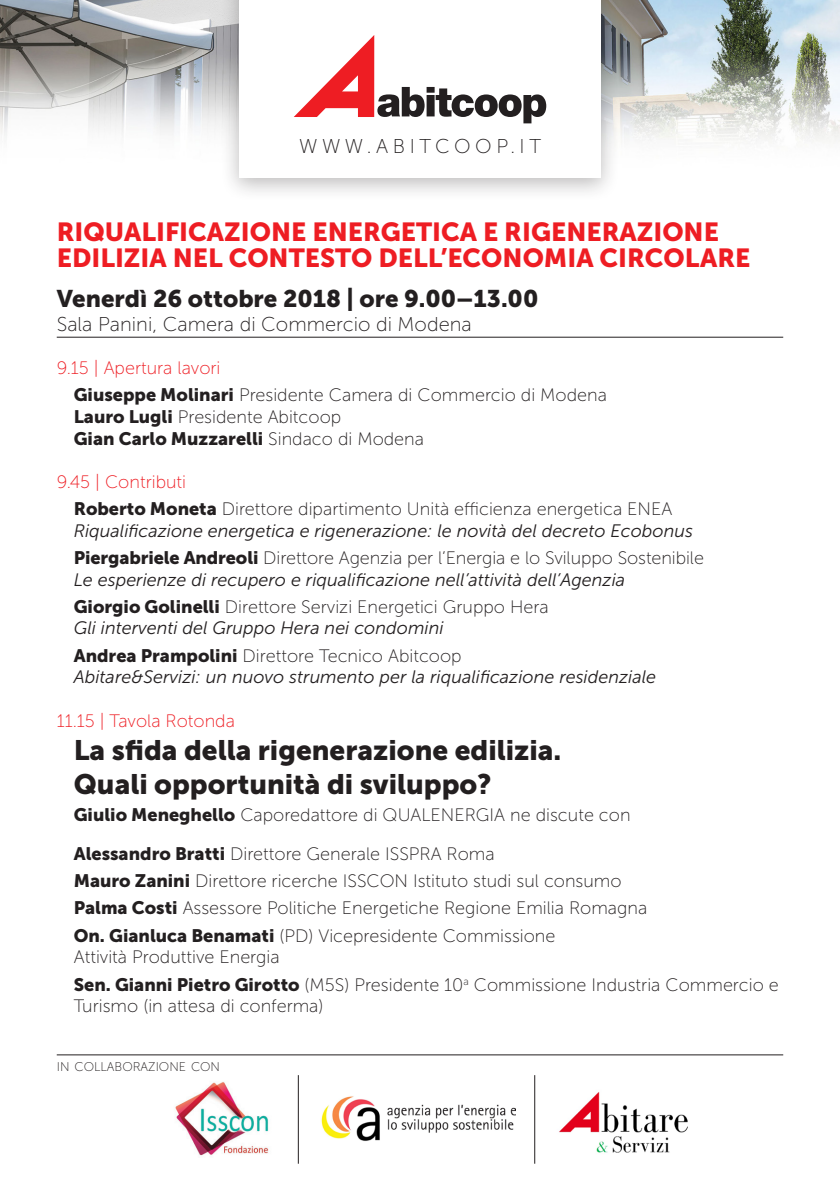
<style>
.page{position:relative;width:840px;height:1191px;background:#fff}
.page>*{position:absolute;margin:0;border:0;box-sizing:border-box;transform-origin:0 0}
.t1{font:28px "Museo Sans 900";color:#231f20}
.t2{font:26px/26px "Museo Sans 900";color:#ee1d23}
.t3{font:24px "Museo Sans 900";color:#231f20}
.t4{font:20px "Museo Sans 100";color:#231f20}
.t5{font:20px "Museo Sans 100";letter-spacing:.225em;color:#231f20}
.t6{font:18px/21.6px "Museo Sans 100";color:#231f20}
.t7{font:italic 18px "Museo Sans 300";color:#231f20}
.t8{font:18px "Museo Sans 100";color:#ee1d23}
.t9{font:18px "Museo Sans 900";color:#231f20}
.t10{font:12.6px "Museo Sans 100";color:#231f20}
.s1{font-family:"Museo Sans 900"}
.s2{font-family:"Museo Sans 100"}
</style>
<div class="page">
<img style="left:175px;top:1082px;width:94px;height:74px">
<img style="left:321px;top:1096px;width:194px;height:45px">
<hr style="left:298px;top:1075px;width:1px;height:88px;background:#231f20">
<hr style="left:534px;top:1075px;width:1px;height:88px;background:#231f20">
<img style="left:0;top:0;width:839px;height:143px">
<div style="left:220px;top:0;width:399px;height:202px;background:#231f20;opacity:.3"></div>
<div style="left:239px;top:0;width:361px;height:177px;background:#fff"></div>
<svg style="left:294px;top:35px;width:252px;height:88px"></svg>
<hr style="left:57px;top:1054px;width:725px;height:1px;background:#231f20">
<hr style="left:57px;top:337px;width:725px;height:1px;background:#231f20">
<img style="left:559px;top:1092px;width:129px;height:61px">
<p class="t5" style="left:299px;top:135px;width:243px">WWW.ABITCOOP.IT</p>
<p class="t2" style="left:57px;top:218px;width:695px">RIQUALIFICAZIONE ENERGETICA E RIGENERAZIONE<br>EDILIZIA NEL CONTESTO DELL’ECONOMIA CIRCOLARE</p>
<p class="t3" style="left:57px;top:285px;width:483px">Venerdì 26 ottobre 2018 | ore 9.00–13.00</p>
<p class="t4" style="left:57px;top:313px;width:416px">Sala Panini, Camera di Commercio di Modena</p>
<p class="t8" style="left:57px;top:358px;width:165px">9.15 | Apertura lavori</p>
<p class="t6" style="left:74px;top:384px;width:534px"><span class="s1">Giuseppe Molinari</span> Presidente Camera di Commercio di Modena</p>
<p class="t6" style="left:74px;top:406px;width:269px"><span class="s1">Lauro Lugli</span> Presidente Abitcoop</p>
<p class="t9" style="left:74px;top:428px;width:351px">Gian Carlo Muzzarelli <span class="s2">Sindaco di Modena</span></p>
<p class="t8" style="left:57px;top:472px;width:131px">9.45 | Contributi</p>
<p class="t6" style="left:74px;top:498px;width:599px"><span class="s1">Roberto Moneta</span> Direttore dipartimento Unità efficienza energetica ENEA</p>
<p class="t7" style="left:74px;top:521px;width:620px">Riqualificazione energetica e rigenerazione: le novità del decreto Ecobonus</p>
<p class="t6" style="left:74px;top:547px;width:631px"><span class="s1">Piergabriele Andreoli</span> Direttore Agenzia per l’Energia e lo Sviluppo Sostenibile</p>
<p class="t7" style="left:74px;top:569px;width:552px">Le esperienze di recupero e riqualificazione nell’attività dell’Agenzia</p>
<p class="t6" style="left:74px;top:596px;width:476px"><span class="s1">Giorgio Golinelli</span> Direttore Servizi Energetici Gruppo Hera</p>
<p class="t7" style="left:74px;top:618px;width:371px">Gli interventi del Gruppo Hera nei condomini</p>
<p class="t6" style="left:74px;top:645px;width:389px"><span class="s1">Andrea Prampolini</span> Direttore Tecnico Abitcoop</p>
<p class="t7" style="left:74px;top:667px;width:583px">Abitare&amp;Servizi: un nuovo strumento per la riqualificazione residenziale</p>
<p class="t8" style="left:57px;top:711px;width:180px">11.15 | Tavola Rotonda</p>
<p class="t1" style="left:74px;top:734px;width:489px">La sfida della rigenerazione edilizia.</p>
<p class="t1" style="left:74px;top:768px;width:419px">Quali opportunità di sviluppo?</p>
<p class="t6" style="left:74px;top:804px;width:558px"><span class="s1">Giulio Meneghello</span> Caporedattore di QUALENERGIA ne discute con</p>
<p class="t6" style="left:74px;top:843px;width:422px"><span class="s1">Alessandro Bratti</span> Direttore Generale ISSPRA Roma</p>
<p class="t6" style="left:74px;top:870px;width:549px"><span class="s1">Mauro Zanini</span> Direttore ricerche ISSCON Istituto studi sul consumo</p>
<p class="t6" style="left:74px;top:897px;width:574px"><span class="s1">Palma Costi</span> Assessore Politiche Energetiche Regione Emilia Romagna</p>
<p class="t6" style="left:74px;top:925px;width:483px"><span class="s1">On. Gianluca Benamati</span> (PD) Vicepresidente Commissione<br>Attività Produttive Energia</p>
<p class="t6" style="left:74px;top:973px;width:706px"><span class="s1">Sen. Gianni Pietro Girotto</span> (M5S) Presidente 10<sup>a</sup> Commissione Industria Commercio e<br>Turismo (in attesa di conferma)</p>
<p class="t10" style="left:57px;top:1059px;width:165px">IN COLLABORAZIONE CON</p>
</div>
